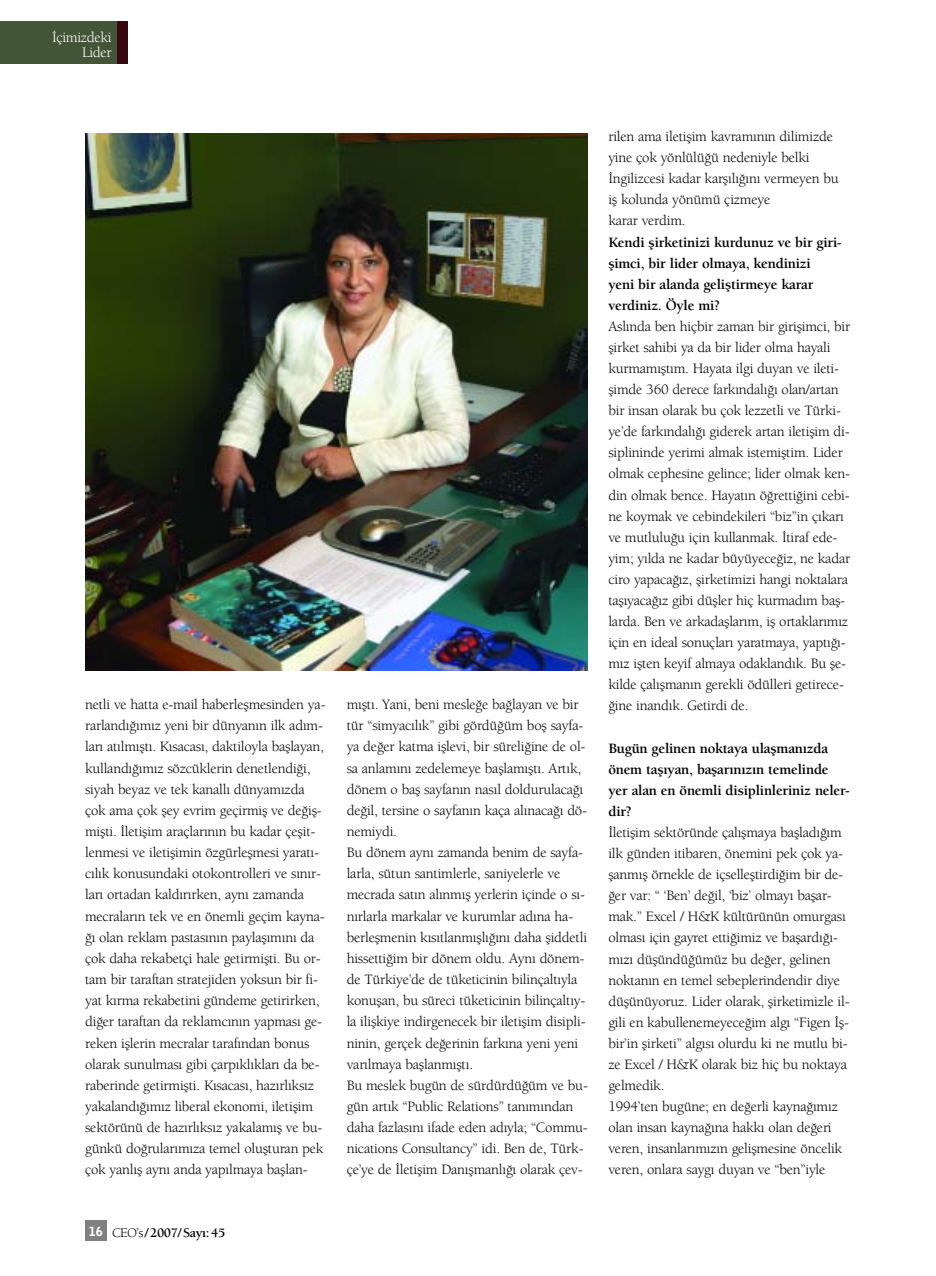
<style>
.page{position:relative;width:936px;height:1276px;background:#fff}
.page>*{position:absolute;margin:0;border:0;box-sizing:border-box;transform-origin:0 0}
.t1{font:15px/15px "Berkeley T Book";letter-spacing:-.025em;color:#fff;text-align:right}
.t2{font:14.7px/21.1px "Berkeley T Book";letter-spacing:-.015em;color:#000}
.t3{font:14.7px/21.1px "Berkeley T Bold";letter-spacing:-.015em;color:#000}
.t4{font:13.5px "Berkeley T Bold";letter-spacing:-.025em;color:#000}
.s1{font-family:"Bell Gothic BT Black Ti";font-size:12.6px;color:#fff}
.s2{font-family:"Berkeley T Book"}
</style>
<div class="page">
<div style="left:85px;top:1220px;width:21px;height:21px;background:#808080"></div>
<img style="left:85px;top:134px;width:502px;height:536px">
<div style="left:0;top:21px;width:128px;height:43px;background:#435537"></div>
<div style="left:117px;top:21px;width:11px;height:43px;background:#36080f"></div>
<p class="t1" style="left:52px;top:28px;width:61px">‹çimizdeki<br>Lider</p>
<p class="t2" style="left:85px;top:693px;width:242px">netli ve hatta e-mail haberleflmesinden ya&shy;rarland›¤›m›z yeni bir dünyan›n ilk ad›m&shy;lar› at›lm›flt›. K›sacas›, daktiloyla bafllayan, kulland›¤›m›z sözcüklerin denetlendi¤i, siyah beyaz ve tek kanall› dünyam›zda çok ama çok fley evrim geçirmifl ve de¤ifl&shy;miflti. ‹letiflim araçlar›n›n bu kadar çeflit&shy;lenmesi ve iletiflimin özgürleflmesi yarat›- c›l›k konusundaki otokontrolleri ve s›n›r&shy;lar› ortadan kald›r›rken, ayn› zamanda mecralar›n tek ve en önemli geçim kayna-¤› olan reklam pastas›n›n paylafl›m›n› da çok daha rekabetçi hale getirmiflti. Bu or&shy;tam bir taraftan stratejiden yoksun bir fi&shy;yat k›rma rekabetini gündeme getirirken, di¤er taraftan da reklamc›n›n yapmas› ge&shy;reken ifllerin mecralar taraf›ndan bonus olarak sunulmas› gibi çarp›kl›klar› da be&shy;raberinde getirmiflti. K›sacas›, haz›rl›ks›z yakaland›¤›m›z liberal ekonomi, iletiflim sektörünü de haz›rl›ks›z yakalam›fl ve bu&shy;günkü do¤rular›m›za temel oluflturan pek çok yanl›fl ayn› anda yap›lmaya bafllan-</p>
<p class="t2" style="left:347px;top:693px;width:243px">m›flt›. Yani, beni mesle¤e ba¤layan ve bir tür “simyac›l›k” gibi gördü¤üm bofl sayfa&shy;ya de¤er katma ifllevi, bir süreli¤ine de ol&shy;sa anlam›n› zedelemeye bafllam›flt›. Art›k, dönem o bafl sayfan›n nas›l doldurulaca¤› de¤il, tersine o sayfan›n kaça al›naca¤› dö&shy;nemiydi.<br>Bu dönem ayn› zamanda benim de sayfa&shy;larla, sütun santimlerle, saniyelerle ve mecrada sat›n al›nm›fl yerlerin içinde o s›- n›rlarla markalar ve kurumlar ad›na ha&shy;berleflmenin k›s›tlanm›fll›¤›n› daha fliddetli hissetti¤im bir dönem oldu. Ayn› dönem&shy;de Türkiye’de de tüketicinin bilinçalt›yla konuflan, bu süreci tüketicinin bilinçalt›y&shy;la iliflkiye indirgenecek bir iletiflim disipli&shy;ninin, gerçek de¤erinin fark›na yeni yeni var›lmaya bafllanm›flt›.<br>Bu meslek bugün de sürdürdü¤üm ve bu&shy;gün art›k “Public Relations” tan›m›ndan daha fazlas›n› ifade eden ad›yla; “Commu&shy;nications Consultancy” idi. Ben de, Türk&shy;çe’ye de ‹letiflim Dan›flmanl›¤› olarak çev-</p>
<p class="t4" style="left:89px;top:1222px;width:138px"><span class="s1">16</span> <span class="s2">CEO’s</span>/2007/Say›:45</p>
<p class="t2" style="left:608px;top:125px;width:232px">rilen ama iletiflim kavram›n›n dilimizde yine çok yönlülü¤ü nedeniyle belki ‹ngilizcesi kadar karfl›l›¤›n› vermeyen bu ifl kolunda yönümü çizmeye<br>karar verdim.</p>
<p class="t3" style="left:608px;top:230px;width:234px">Kendi flirketinizi kurdunuz ve bir giri&shy;flimci, bir lider olmaya, kendinizi<br>yeni bir alanda gelifltirmeye karar verdiniz. Öyle mi?</p>
<p class="t2" style="left:608px;top:314px;width:243px">Asl›nda ben hiçbir zaman bir giriflimci, bir flirket sahibi ya da bir lider olma hayali kurmam›flt›m. Hayata ilgi duyan ve ileti&shy;flimde 360 derece fark›ndal›¤› olan/artan bir insan olarak bu çok lezzetli ve Türki&shy;ye’de fark›ndal›¤› giderek artan iletiflim di&shy;siplininde yerimi almak istemifltim. Lider olmak cephesine gelince; lider olmak ken&shy;din olmak bence. Hayat›n ö¤retti¤ini cebi&shy;ne koymak ve cebindekileri “biz”in ç›kar› ve mutlulu¤u için kullanmak. ‹tiraf ede&shy;yim; y›lda ne kadar büyüyece¤iz, ne kadar ciro yapaca¤›z, flirketimizi hangi noktalara tafl›yaca¤›z gibi düfller hiç kurmad›m bafl&shy;larda. Ben ve arkadafllar›m, ifl ortaklar›m›z için en ideal sonuçlar› yaratmaya, yapt›¤›- m›z iflten keyif almaya odakland›k. Bu fle&shy;kilde çal›flman›n gerekli ödülleri getirece-¤ine inand›k. Getirdi de.</p>
<p class="t3" style="left:608px;top:736px;width:243px">Bugün gelinen noktaya ulaflman›zda önem tafl›yan, baflar›n›z›n temelinde yer alan en önemli disiplinleriniz neler&shy;dir?</p>
<p class="t2" style="left:608px;top:820px;width:243px">‹letiflim sektöründe çal›flmaya bafllad›¤›m ilk günden itibaren, önemini pek çok ya&shy;flanm›fl örnekle de içsellefltirdi¤im bir de-¤er var: “ ‘Ben’ de¤il, ‘biz’ olmay› baflar&shy;mak.” Excel / H&amp;K kültürünün omurgas› olmas› için gayret etti¤imiz ve baflard›¤›- m›z› düflündü¤ümüz bu de¤er, gelinen noktan›n en temel sebeplerindendir diye düflünüyoruz. Lider olarak, flirketimizle il&shy;gili en kabullenemeyece¤im alg› “Figen ‹fl&shy;bir’in flirketi” alg›s› olurdu ki ne mutlu bi&shy;ze Excel / H&amp;K olarak biz hiç bu noktaya gelmedik.<br>1994’ten bugüne; en de¤erli kayna¤›m›z olan insan kayna¤›na hakk› olan de¤eri veren, insanlar›m›z›n geliflmesine öncelik veren, onlara sayg› duyan ve “ben”iyle</p>
</div>
